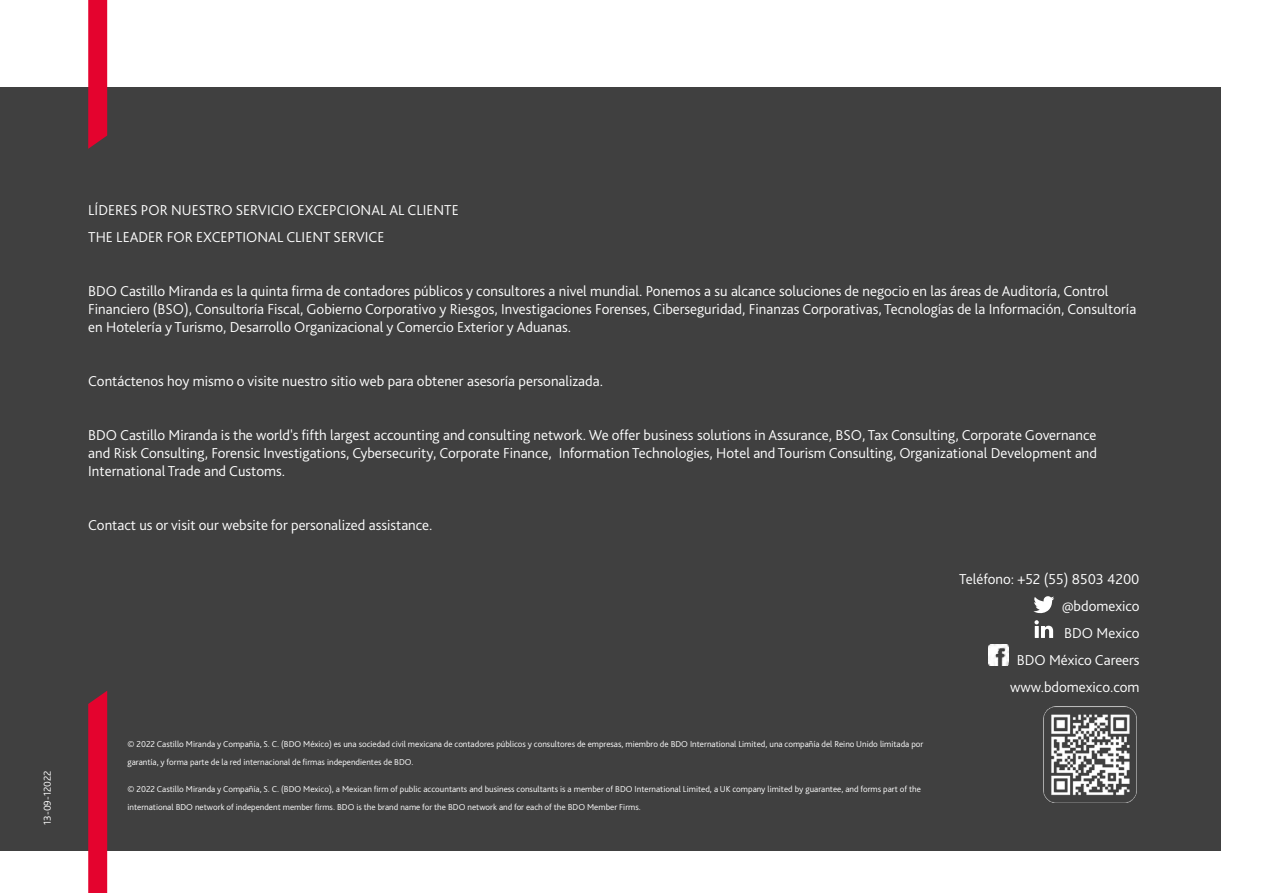
<style>
.page{position:relative;width:1263px;height:893px;background:#fff}
.page>*{position:absolute;margin:0;border:0;box-sizing:border-box;transform-origin:0 0}
.t1{font:300 15px/27px "Bliss Pro";color:#fff}
.t2{font:300 10.5px "Bliss Pro";color:#fff}
.t3{font:300 9px/18px "Bliss Pro";color:#fff}
</style>
<div class="page">
<div style="left:0;top:87px;width:1220px;height:763px;background:#404040"></div>
<img style="left:1044px;top:707px;width:93px;height:96px">
<svg style="left:88px;top:691px;width:19px;height:202px;background:#dd062f"></svg>
<svg style="left:88px;top:0;width:19px;height:149px;background:#db0730"></svg>
<svg style="left:1033px;top:596px;width:21px;height:18px"></svg>
<svg style="left:1034px;top:620px;width:19px;height:18px"></svg>
<img style="left:988px;top:644px;width:21px;height:21px">
<p class="t2" style="left:41px;top:825px;width:56px;rotate:-90deg">13-09-12022</p>
<p class="t1" style="left:88px;top:196px;width:372px">LÍDERES POR NUESTRO SERVICIO EXCEPCIONAL AL CLIENTE<br>THE LEADER FOR EXCEPTIONAL CLIENT SERVICE</p>
<p class="t1" style="left:88px;top:281px;width:1049px;line-height:18px">BDO Castillo Miranda es la quinta firma de contadores públicos y consultores a nivel mundial. Ponemos a su alcance soluciones de negocio en las áreas de Auditoría, Control<br>Financiero (BSO), Consultoría Fiscal, Gobierno Corporativo y Riesgos, Investigaciones Forenses, Ciberseguridad, Finanzas Corporativas, Tecnologías de la Información, Consultoría en Hotelería y Turismo, Desarrollo Organizacional y Comercio Exterior y Aduanas.</p>
<p class="t1" style="left:88px;top:367px;width:516px">Contáctenos hoy mismo o visite nuestro sitio web para obtener asesoría personalizada.</p>
<p class="t1" style="left:88px;top:425px;width:1010px;line-height:18px;text-align:justify">BDO Castillo Miranda is the world's fifth largest accounting and consulting network. We offer business solutions in Assurance, BSO, Tax Consulting, Corporate Governance and Risk Consulting, Forensic Investigations, Cybersecurity, Corporate Finance, Information Technologies, Hotel and Tourism Consulting, Organizational Development and International Trade and Customs.</p>
<p class="t1" style="left:88px;top:511px;width:346px">Contact us or visit our website for personalized assistance.</p>
<p class="t3" style="left:128px;top:735px;width:797px">© 2022 Castillo Miranda y Compañía, S. C. (BDO México) es una sociedad civil mexicana de contadores públicos y consultores de empresas, miembro de BDO International Limited, una compañía del Reino Unido limitada por garantía, y forma parte de la red internacional de firmas independientes de BDO.</p>
<p class="t3" style="left:128px;top:780px;width:795px">© 2022 Castillo Miranda y Compañía, S. C. (BDO Mexico), a Mexican firm of public accountants and business consultants is a member of BDO International Limited, a UK company limited by guarantee, and forms part of the international BDO network of independent member firms. BDO is the brand name for the BDO network and for each of the BDO Member Firms.</p>
<p class="t1" style="left:959px;top:565px;width:182px;text-align:right">Teléfono: +52 (55) 8503 4200 @bdomexico<br>BDO Mexico<br>BDO México Careers www.bdomexico.com</p>
</div>
